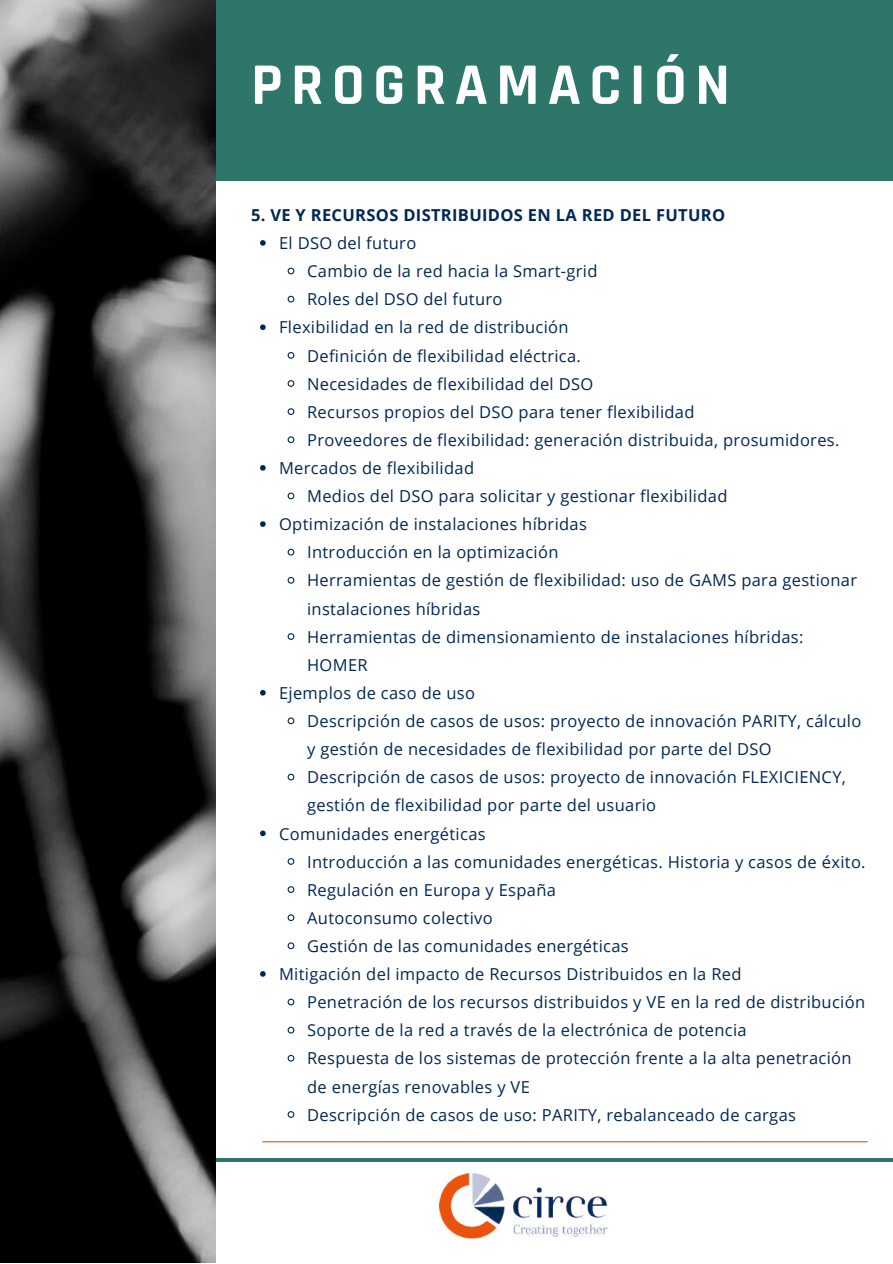
<style>
.page{position:relative;width:893px;height:1264px;background:#fff}
.page>*{position:absolute;margin:0;border:0;box-sizing:border-box;transform-origin:0 0}
.t1{font:700 59.55px "Rajdhani";letter-spacing:.14em;color:#fff}
.t2{font:16.5px "Open Sans";letter-spacing:.02em;color:#002756}
.t3{font:700 16.5px "Open Sans";letter-spacing:.02em;color:#002756}
</style>
<div class="page">
<div style="left:216px;top:0;width:676px;height:181px;background:#2d7669"></div>
<hr style="left:216px;top:1158px;width:676px;height:3px;background:#2d7669">
<img style="left:439px;top:1173px;width:169px;height:66px">
<svg style="left:260px;top:240px;width:6px;height:6px"></svg>
<svg style="left:287px;top:267px;width:8px;height:8px"></svg>
<svg style="left:287px;top:295px;width:8px;height:8px"></svg>
<svg style="left:260px;top:324px;width:6px;height:6px"></svg>
<svg style="left:287px;top:352px;width:8px;height:7px"></svg>
<svg style="left:287px;top:380px;width:8px;height:7px"></svg>
<svg style="left:287px;top:408px;width:8px;height:7px"></svg>
<svg style="left:287px;top:436px;width:8px;height:8px"></svg>
<svg style="left:260px;top:465px;width:6px;height:5px"></svg>
<svg style="left:287px;top:492px;width:8px;height:8px"></svg>
<svg style="left:260px;top:521px;width:6px;height:6px"></svg>
<svg style="left:287px;top:548px;width:8px;height:8px"></svg>
<svg style="left:287px;top:577px;width:8px;height:7px"></svg>
<svg style="left:287px;top:633px;width:8px;height:7px"></svg>
<svg style="left:260px;top:690px;width:6px;height:5px"></svg>
<svg style="left:287px;top:717px;width:8px;height:8px"></svg>
<svg style="left:287px;top:773px;width:8px;height:8px"></svg>
<svg style="left:260px;top:830px;width:6px;height:6px"></svg>
<svg style="left:287px;top:858px;width:8px;height:7px"></svg>
<svg style="left:287px;top:886px;width:8px;height:7px"></svg>
<svg style="left:287px;top:914px;width:8px;height:7px"></svg>
<svg style="left:287px;top:942px;width:8px;height:8px"></svg>
<svg style="left:260px;top:971px;width:6px;height:5px"></svg>
<svg style="left:287px;top:998px;width:8px;height:8px"></svg>
<svg style="left:287px;top:1026px;width:8px;height:8px"></svg>
<svg style="left:287px;top:1054px;width:8px;height:8px"></svg>
<svg style="left:287px;top:1111px;width:8px;height:7px"></svg>
<hr style="left:262px;top:1141px;width:605px;height:1px;background:#e05203">
<img style="left:0;top:0;width:216px;height:1262px">
<h1 class="t1" style="left:251px;top:48px;width:480px">PROGRAMACIÓN</h1>
<p class="t3" style="left:251px;top:203px;width:475px">5. VE Y RECURSOS DISTRIBUIDOS EN LA RED DEL FUTURO</p>
<p class="t2" style="left:279px;top:231px;width:139px">El DSO del futuro</p>
<p class="t2" style="left:307px;top:259px;width:292px">Cambio de la red hacia la Smart-grid</p>
<p class="t2" style="left:307px;top:288px;width:197px">Roles del DSO del futuro</p>
<p class="t2" style="left:279px;top:316px;width:291px">Flexibilidad en la red de distribución</p>
<p class="t2" style="left:307px;top:344px;width:275px">Definición de flexibilidad eléctrica.</p>
<p class="t2" style="left:307px;top:372px;width:288px">Necesidades de flexibilidad del DSO</p>
<p class="t2" style="left:307px;top:400px;width:389px">Recursos propios del DSO para tener flexibilidad</p>
<p class="t2" style="left:307px;top:428px;width:534px">Proveedores de flexibilidad: generación distribuida, prosumidores.</p>
<p class="t2" style="left:279px;top:456px;width:196px">Mercados de flexibilidad</p>
<p class="t2" style="left:307px;top:484px;width:422px">Medios del DSO para solicitar y gestionar flexibilidad</p>
<p class="t2" style="left:279px;top:512px;width:309px">Optimización de instalaciones híbridas</p>
<p class="t2" style="left:307px;top:540px;width:253px">Introducción en la optimización</p>
<p class="t2" style="left:307px;top:569px;width:551px">Herramientas de gestión de flexibilidad: uso de GAMS para gestionar</p>
<p class="t2" style="left:307px;top:597px;width:175px">instalaciones híbridas</p>
<p class="t2" style="left:307px;top:625px;width:498px">Herramientas de dimensionamiento de instalaciones híbridas:</p>
<p class="t2" style="left:307px;top:653px;width:62px">HOMER</p>
<p class="t2" style="left:279px;top:681px;width:197px">Ejemplos de caso de uso</p>
<p class="t2" style="left:307px;top:709px;width:555px">Descripción de casos de usos: proyecto de innovación PARITY, cálculo</p>
<p class="t2" style="left:307px;top:737px;width:466px">y gestión de necesidades de flexibilidad por parte del DSO</p>
<p class="t2" style="left:307px;top:765px;width:540px">Descripción de casos de usos: proyecto de innovación FLEXICIENCY,</p>
<p class="t2" style="left:307px;top:793px;width:350px">gestión de flexibilidad por parte del usuario</p>
<p class="t2" style="left:279px;top:821px;width:208px">Comunidades energéticas</p>
<p class="t2" style="left:307px;top:850px;width:560px">Introducción a las comunidades energéticas. Historia y casos de éxito.</p>
<p class="t2" style="left:307px;top:878px;width:250px">Regulación en Europa y España</p>
<p class="t2" style="left:307px;top:906px;width:187px">Autoconsumo colectivo</p>
<p class="t2" style="left:307px;top:934px;width:323px">Gestión de las comunidades energéticas</p>
<p class="t2" style="left:279px;top:962px;width:464px">Mitigación del impacto de Recursos Distribuidos en la Red</p>
<p class="t2" style="left:307px;top:990px;width:559px">Penetración de los recursos distribuidos y VE en la red de distribución</p>
<p class="t2" style="left:307px;top:1018px;width:441px">Soporte de la red a través de la electrónica de potencia</p>
<p class="t2" style="left:307px;top:1046px;width:546px">Respuesta de los sistemas de protección frente a la alta penetración</p>
<p class="t2" style="left:307px;top:1074px;width:224px">de energías renovables y VE</p>
<p class="t2" style="left:307px;top:1103px;width:490px">Descripción de casos de uso: PARITY, rebalanceado de cargas</p>
</div>
